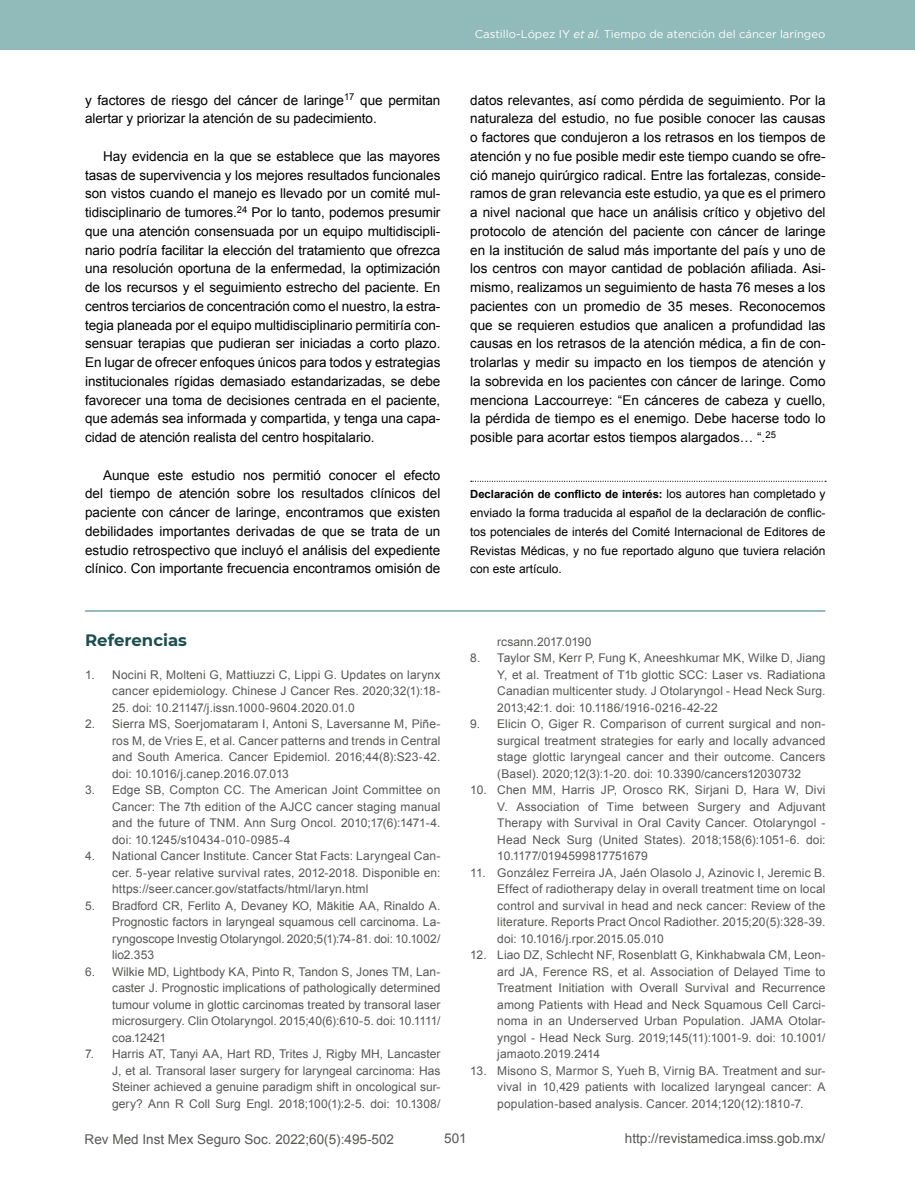
<style>
.page{position:relative;width:915px;height:1191px;background:#fff}
.page>*{position:absolute;margin:0;border:0;box-sizing:border-box;transform-origin:0 0}
.t1{font:700 16.5px "Montserrat";color:#1b4e4e}
.t2{font:13.5px/18.8px "Arial";letter-spacing:-.005em;color:#000;text-align:justify}
.t3{font:13.5px "Arial";color:#575756}
.t4{font:12px/16.5px "Arial";letter-spacing:.01em;color:#575756;text-align:justify}
.t5{font:12px/18.8px "Arial";color:#000;text-align:justify}
.t6{font:700 11.25px "Arial";color:#000}
.t7{font:11.25px "Gotham";color:#fff}
.s1{font-style:italic}
.s2{font-weight:400;font-size:12px}
</style>
<div class="page">
<div style="left:0;top:0;width:914px;height:50px;background:#91baba"></div>
<svg style="left:470px;top:481px;width:355px;height:1px"></svg>
<hr style="left:85px;top:610px;width:740px;height:1px;background:#6fa5a5">
<p class="t2" style="left:85px;top:91px;width:357px">y factores de riesgo del cáncer de laringe<sup>17</sup> que permitan alertar y priorizar la atención de su padecimiento.</p>
<p class="t2" style="left:85px;top:147px;width:357px;text-indent:18px">Hay evidencia en la que se establece que las mayores tasas de supervivencia y los mejores resultados funcionales son vistos cuando el manejo es llevado por un comité mul&shy;tidisciplinario de tumores.<sup>24</sup> Por lo tanto, podemos presumir que una atención consensuada por un equipo multidiscipli&shy;nario podría facilitar la elección del tratamiento que ofrezca una resolución oportuna de la enfermedad, la optimización de los recursos y el seguimiento estrecho del paciente. En centros terciarios de concentración como el nuestro, la estra&shy;tegia planeada por el equipo multidisciplinario permitiría con&shy;sensuar terapias que pudieran ser iniciadas a corto plazo.<br>En lugar de ofrecer enfoques únicos para todos y estrategias institucionales rígidas demasiado estandarizadas, se debe favorecer una toma de decisiones centrada en el paciente, que además sea informada y compartida, y tenga una capa&shy;cidad de atención realista del centro hospitalario.</p>
<p class="t2" style="left:85px;top:466px;width:357px;text-indent:18px">Aunque este estudio nos permitió conocer el efecto del tiempo de atención sobre los resultados clínicos del paciente con cáncer de laringe, encontramos que existen debilidades importantes derivadas de que se trata de un estudio retrospectivo que incluyó el análisis del expediente clínico. Con importante frecuencia encontramos omisión de</p>
<h1 class="t1" style="left:85px;top:628px;width:103px">Referencias</h1>
<p class="t4" style="left:85px;top:666px;width:357px;text-align:right">1. Nocini R, Molteni G, Mattiuzzi C, Lippi G. Updates on larynx cancer epidemiology. Chinese J Cancer Res. 2020;32(1):18-</p>
<p class="t4" style="left:112px;top:699px;width:244px">25. doi: 10.21147/j.issn.1000-9604.2020.01.0</p>
<p class="t4" style="left:112px;top:716px;width:330px;text-indent:-27px">2. Sierra MS, Soerjomataram I, Antoni S, Laversanne M, Piñe&shy;ros M, de Vries E, et al. Cancer patterns and trends in Central and South America. Cancer Epidemiol. 2016;44(8):S23-42. doi: 10.1016/j.canep.2016.07.013</p>
<p class="t4" style="left:112px;top:782px;width:330px;text-indent:-27px">3. Edge SB, Compton CC. The American Joint Committee on Cancer: The 7th edition of the AJCC cancer staging manual and the future of TNM. Ann Surg Oncol. 2010;17(6):1471-4. doi: 10.1245/s10434-010-0985-4</p>
<p class="t4" style="left:112px;top:848px;width:330px;text-indent:-27px">4. National Cancer Institute. Cancer Stat Facts: Laryngeal Can&shy;cer. 5-year relative survival rates, 2012-2018. Disponible en: https://seer.cancer.gov/statfacts/html/laryn.html</p>
<p class="t4" style="left:112px;top:897px;width:330px;text-indent:-27px">5. Bradford CR, Ferlito A, Devaney KO, Mäkitie AA, Rinaldo A.<br>Prognostic factors in laryngeal squamous cell carcinoma. La&shy;ryngoscope Investig Otolaryngol. 2020;5(1):74-81. doi: 10.1002/ lio2.353</p>
<p class="t4" style="left:112px;top:963px;width:330px;text-indent:-27px">6. Wilkie MD, Lightbody KA, Pinto R, Tandon S, Jones TM, Lan&shy;caster J. Prognostic implications of pathologically determined tumour volume in glottic carcinomas treated by transoral laser microsurgery. Clin Otolaryngol. 2015;40(6):610-5. doi: 10.1111/ coa.12421</p>
<p class="t4" style="left:112px;top:1046px;width:330px;text-indent:-27px">7. Harris AT, Tanyi AA, Hart RD, Trites J, Rigby MH, Lancaster J, et al. Transoral laser surgery for laryngeal carcinoma: Has Steiner achieved a genuine paradigm shift in oncological sur&shy;gery? Ann R Coll Surg Engl. 2018;100(1):2-5. doi: 10.1308/</p>
<p class="t7" style="left:475px;top:28px;width:352px">Castillo-López IY <span class="s1">et al.</span> Tiempo de atención del cáncer laríngeo</p>
<p class="t2" style="left:470px;top:91px;width:357px">datos relevantes, así como pérdida de seguimiento. Por la naturaleza del estudio, no fue posible conocer las causas o factores que condujeron a los retrasos en los tiempos de atención y no fue posible medir este tiempo cuando se ofre&shy;ció manejo quirúrgico radical. Entre las fortalezas, conside&shy;ramos de gran relevancia este estudio, ya que es el primero a nivel nacional que hace un análisis crítico y objetivo del protocolo de atención del paciente con cáncer de laringe en la institución de salud más importante del país y uno de los centros con mayor cantidad de población afiliada. Asi&shy;mismo, realizamos un seguimiento de hasta 76 meses a los pacientes con un promedio de 35 meses. Reconocemos que se requieren estudios que analicen a profundidad las causas en los retrasos de la atención médica, a fin de con&shy;trolarlas y medir su impacto en los tiempos de atención y la sobrevida en los pacientes con cáncer de laringe. Como menciona Laccourreye: “En cánceres de cabeza y cuello, la pérdida de tiempo es el enemigo. Debe hacerse todo lo posible para acortar estos tiempos alargados… “.<sup>25</sup></p>
<p class="t6" style="left:470px;top:487px;width:357px">Declaración de conflicto de interés: <span class="s2">los autores han completado y</span></p>
<p class="t5" style="left:470px;top:503px;width:357px">enviado la forma traducida al español de la declaración de conflic&shy;tos potenciales de interés del Comité Internacional de Editores de Revistas Médicas, y no fue reportado alguno que tuviera relación con este artículo.</p>
<p class="t4" style="left:497px;top:633px;width:96px">rcsann.2017.0190</p>
<p class="t4" style="left:497px;top:649px;width:330px;text-indent:-27px">8. Taylor SM, Kerr P, Fung K, Aneeshkumar MK, Wilke D, Jiang Y, et al. Treatment of T1b glottic SCC: Laser vs. Radiationa Canadian multicenter study. J Otolaryngol - Head Neck Surg.<br>2013;42:1. doi: 10.1186/1916-0216-42-22</p>
<p class="t4" style="left:497px;top:715px;width:330px;text-indent:-27px">9. Elicin O, Giger R. Comparison of current surgical and non&shy;surgical treatment strategies for early and locally advanced stage glottic laryngeal cancer and their outcome. Cancers (Basel). 2020;12(3):1-20. doi: 10.3390/cancers12030732</p>
<p class="t4" style="left:497px;top:781px;width:330px;text-indent:-27px">10. Chen MM, Harris JP, Orosco RK, Sirjani D, Hara W, Divi V. Association of Time between Surgery and Adjuvant Therapy with Survival in Oral Cavity Cancer. Otolaryngol - Head Neck Surg (United States). 2018;158(6):1051-6. doi:<br>10.1177/0194599817751679</p>
<p class="t4" style="left:497px;top:864px;width:330px;text-indent:-27px">11. González Ferreira JA, Jaén Olasolo J, Azinovic I, Jeremic B.<br>Effect of radiotherapy delay in overall treatment time on local control and survival in head and neck cancer: Review of the literature. Reports Pract Oncol Radiother. 2015;20(5):328-39. doi: 10.1016/j.rpor.2015.05.010</p>
<p class="t4" style="left:497px;top:946px;width:330px;text-indent:-27px">12. Liao DZ, Schlecht NF, Rosenblatt G, Kinkhabwala CM, Leon&shy;ard JA, Ference RS, et al. Association of Delayed Time to Treatment Initiation with Overall Survival and Recurrence among Patients with Head and Neck Squamous Cell Carci&shy;noma in an Underserved Urban Population. JAMA Otolar&shy;yngol - Head Neck Surg. 2019;145(11):1001-9. doi: 10.1001/ jamaoto.2019.2414</p>
<p class="t4" style="left:497px;top:1062px;width:330px;text-indent:-27px">13. Misono S, Marmor S, Yueh B, Virnig BA. Treatment and sur&shy;vival in 10,429 patients with localized laryngeal cancer: A population-based analysis. Cancer. 2014;120(12):1810-7.</p>
<p class="t3" style="left:85px;top:1130px;width:311px">Rev Med Inst Mex Seguro Soc. 2022;60(5):495-502</p>
<p class="t3" style="left:444px;top:1129px;width:24px">501</p>
<p class="t3" style="left:624px;top:1129px;width:202px">http://revistamedica.imss.gob.mx/</p>
</div>
